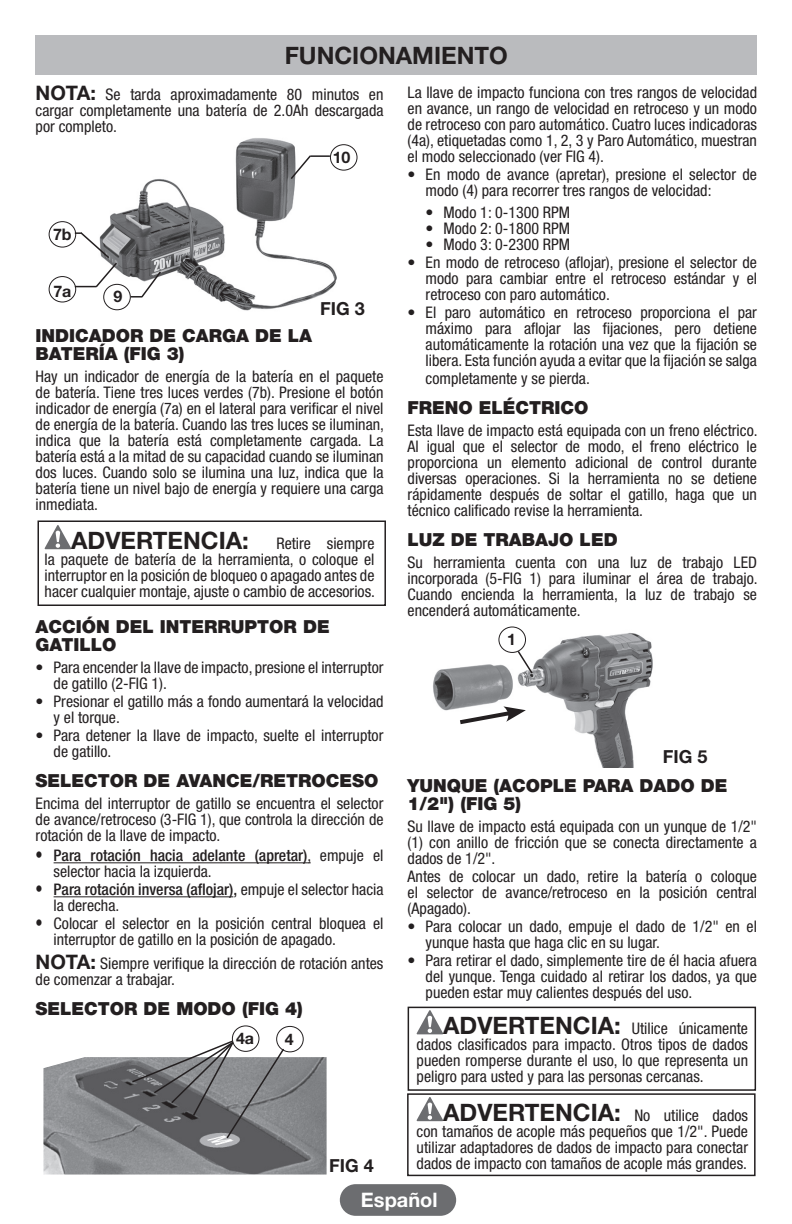
<style>
.page{position:relative;width:792px;height:1224px;background:#fff}
.page>*{position:absolute;margin:0;border:0;box-sizing:border-box;transform-origin:0 0}
.t1{font:700 24px "Helvetica Neue LT Std";color:#231f20}
.t2{font:700 20px "Helvetica Neue LT Std";color:#fff}
.t3{font:900 18px/18px "Helvetica Neue LT Std";color:#231f20}
.t4{font:700 18px "Helvetica Neue LT Std";color:#231f20}
.t5{font:condensed 16px/16px "Helvetica Neue LT Std";color:#231f20;text-align:justify}
.t6{font:500 condensed 16px/16px "Helvetica Neue LT Std";color:#231f20}
.t7{font:700 16px "Helvetica Neue LT Std";color:#231f20}
.s1{font-weight:700;font-stretch:normal;font-size:20px}
.s2{font-weight:700;font-stretch:normal;font-size:24px}
.s3{font-weight:400;font-size:18px}
.s4{font-weight:400}
.s5{font-size:18px}
.s6{font-weight:500}
</style>
<div class="page">
<img style="left:103px;top:138px;width:233px;height:173px">
<svg style="left:289px;top:154px;width:23px;height:27px"></svg>
<hr style="left:310px;top:155px;width:20px;height:2px;background:#231f20">
<div style="left:49px;top:276px;width:27px;height:27px;border:1px solid #231f20;border-radius:50%"></div>
<svg style="left:131px;top:270px;width:31px;height:29px"></svg>
<div style="left:49px;top:221px;width:27px;height:27px;border:1px solid #231f20;border-radius:50%"></div>
<svg style="left:75px;top:231px;width:44px;height:58px"></svg>
<div style="left:103px;top:284px;width:28px;height:26px;border:1px solid #231f20;border-radius:50%"></div>
<div style="left:330px;top:144px;width:28px;height:27px;border:1px solid #231f20;border-radius:50%"></div>
<img style="left:43px;top:1057px;width:284px;height:118px">
<div style="left:276px;top:1026px;width:28px;height:26px;border:1px solid #231f20;border-radius:50%"></div>
<div style="left:232px;top:1025px;width:27px;height:27px;border:1px solid #231f20;border-radius:50%"></div>
<svg style="left:131px;top:1039px;width:155px;height:101px"></svg>
<img style="left:433px;top:628px;width:220px;height:140px">
<svg style="left:456px;top:706px;width:70px;height:21px"></svg>
<div style="left:498px;top:627px;width:28px;height:26px;border:1px solid #231f20;border-radius:50%"></div>
<svg style="left:516px;top:649px;width:18px;height:26px"></svg>
<div style="left:340px;top:1184px;width:116px;height:32px;background:#6c6d70;border-radius:16px"></div>
<div style="left:407px;top:1093px;width:349px;height:83px;border:2px solid #231f20"></div>
<hr style="left:54px;top:862px;width:257px;height:1px;background:#231f20">
<hr style="left:54px;top:896px;width:179px;height:1px;background:#231f20">
<svg style="left:45px;top:525px;width:26px;height:24px"></svg>
<svg style="left:417px;top:1010px;width:26px;height:24px"></svg>
<svg style="left:417px;top:1097px;width:26px;height:24px"></svg>
<div style="left:38px;top:520px;width:348px;height:86px;border:2px solid #231f20"></div>
<div style="left:36px;top:36px;width:721px;height:40px;background:#babbbe"></div>
<div style="left:408px;top:1007px;width:348px;height:84px;border:2px solid #231f20"></div>
<h1 class="t1" style="left:285px;top:41px;width:225px">FUNCIONAMIENTO</h1>
<p class="t5" style="left:36px;top:87px;width:349px"><span class="s1">NOTA:</span> Se tarda aproximadamente 80 minutos en cargar completamente una batería de 2.0Ah descargada por completo.</p>
<p class="t7" style="left:53px;top:225px;width:20px">7b</p>
<p class="t7" style="left:53px;top:281px;width:20px">7a</p>
<p class="t7" style="left:114px;top:287px;width:10px">9</p>
<p class="t7" style="left:333px;top:148px;width:19px">10</p>
<p class="t4" style="left:320px;top:298px;width:46px">FIG 3</p>
<p class="t3" style="left:36px;top:327px;width:278px">INDICADOR DE CARGA DE LA<br>BATERÍA (FIG 3)</p>
<p class="t5" style="left:36px;top:369px;width:350px">Hay un indicador de energía de la batería en el paquete de batería. Tiene tres luces verdes (7b). Presione el botón indicador de energía (7a) en el lateral para verificar el nivel de energía de la batería. Cuando las tres luces se iluminan, indica que la batería está completamente cargada. La batería está a la mitad de su capacidad cuando se iluminan dos luces. Cuando solo se ilumina una luz, indica que la batería tiene un nivel bajo de energía y requiere una carga inmediata.</p>
<p class="t5" style="left:45px;top:535px;width:332px;text-indent:27px"><span class="s2">ADVERTENCIA:</span> Retire siempre la paquete de batería de la herramienta, o coloque el interruptor en la posición de bloqueo o apagado antes de hacer cualquier montaje, ajuste o cambio de accesorios.</p>
<p class="t3" style="left:36px;top:618px;width:296px">ACCIÓN DEL INTERRUPTOR DE<br>GATILLO</p>
<p class="t5" style="left:54px;top:659px;width:331px;text-indent:-18px">• Para encender la llave de impacto, presione el interruptor de gatillo (2-FIG 1).</p>
<p class="t5" style="left:54px;top:693px;width:331px;text-indent:-18px">• Presionar el gatillo más a fondo aumentará la velocidad y el torque.</p>
<p class="t5" style="left:54px;top:727px;width:331px;text-indent:-18px">• Para detener la llave de impacto, suelte el interruptor de gatillo.</p>
<p class="t3" style="left:36px;top:772px;width:344px">SELECTOR DE AVANCE/RETROCESO</p>
<p class="t5" style="left:36px;top:795px;width:349px">Encima del interruptor de gatillo se encuentra el selector de avance/retroceso (3-FIG 1), que controla la dirección de rotación de la llave de impacto.</p>
<p class="t6" style="left:54px;top:847px;width:331px;text-indent:-18px"><span class="s3">•</span> Para rotación hacia adelante (apretar)<span class="s4">, empuje el selector hacia la izquierda.</span></p>
<p class="t5" style="left:54px;top:881px;width:331px;text-indent:-18px"><span class="s5">•</span> <span class="s6">Para rotación inversa (aflojar),</span> empuje el selector hacia la derecha.</p>
<p class="t5" style="left:54px;top:915px;width:331px;text-indent:-18px"><span class="s5">•</span> Colocar el selector en la posición central bloquea el interruptor de gatillo en la posición de apagado.</p>
<p class="t5" style="left:36px;top:955px;width:349px"><span class="s1">NOTA:</span> Siempre verifique la dirección de rotación antes de comenzar a trabajar.</p>
<p class="t3" style="left:36px;top:1000px;width:269px">SELECTOR DE MODO (FIG 4)</p>
<p class="t7" style="left:236px;top:1028px;width:20px">4a</p>
<p class="t7" style="left:285px;top:1029px;width:10px">4</p>
<p class="t4" style="left:329px;top:1155px;width:46px">FIG 4</p>
<p class="t5" style="left:408px;top:84px;width:351px">La llave de impacto funciona con tres rangos de velocidad en avance, un rango de velocidad en retroceso y un modo de retroceso con paro automático. Cuatro luces indicadoras (4a), etiquetadas como 1, 2, 3 y Paro Automático, muestran el modo seleccionado (ver FIG 4).</p>
<p class="t5" style="left:426px;top:166px;width:333px;text-indent:-18px">• En modo de avance (apretar), presione el selector de modo (4) para recorrer tres rangos de velocidad:</p>
<p class="t5" style="left:426px;top:204px;width:146px">• Modo 1: 0-1300 RPM</p>
<p class="t5" style="left:426px;top:220px;width:146px">• Modo 2: 0-1800 RPM</p>
<p class="t5" style="left:426px;top:236px;width:146px">• Modo 3: 0-2300 RPM</p>
<p class="t5" style="left:426px;top:254px;width:333px;text-indent:-18px">• En modo de retroceso (aflojar), presione el selector de modo para cambiar entre el retroceso estándar y el retroceso con paro automático.</p>
<p class="t5" style="left:426px;top:304px;width:333px;text-indent:-18px">• El paro automático en retroceso proporciona el par máximo para aflojar las fijaciones, pero detiene automáticamente la rotación una vez que la fijación se libera. Esta función ayuda a evitar que la fijación se salga</p>
<p class="t5" style="left:426px;top:370px;width:166px">completamente y se pierda.</p>
<p class="t3" style="left:408px;top:398px;width:183px">FRENO ELÉCTRICO</p>
<p class="t5" style="left:408px;top:422px;width:352px">Esta llave de impacto está equipada con un freno eléctrico.<br>Al igual que el selector de modo, el freno eléctrico le proporciona un elemento adicional de control durante diversas operaciones. Si la herramienta no se detiene rápidamente después de soltar el gatillo, haga que un técnico calificado revise la herramienta.</p>
<p class="t3" style="left:408px;top:530px;width:212px">LUZ DE TRABAJO LED</p>
<p class="t5" style="left:408px;top:554px;width:352px">Su herramienta cuenta con una luz de trabajo LED incorporada (5-FIG 1) para iluminar el área de trabajo.<br>Cuando encienda la herramienta, la luz de trabajo se encenderá automáticamente.</p>
<p class="t7" style="left:507px;top:630px;width:10px">1</p>
<p class="t4" style="left:663px;top:746px;width:46px">FIG 5</p>
<p class="t3" style="left:408px;top:776px;width:322px">YUNQUE (ACOPLE PARA DADO DE<br>1/2") (FIG 5)</p>
<p class="t5" style="left:408px;top:818px;width:351px">Su llave de impacto está equipada con un yunque de 1/2" (1) con anillo de fricción que se conecta directamente a dados de 1/2".</p>
<p class="t5" style="left:408px;top:868px;width:351px">Antes de colocar un dado, retire la batería o coloque el selector de avance/retroceso en la posición central (Apagado).</p>
<p class="t5" style="left:426px;top:918px;width:333px;text-indent:-18px">• Para colocar un dado, empuje el dado de 1/2" en el yunque hasta que haga clic en su lugar.</p>
<p class="t5" style="left:426px;top:952px;width:333px;text-indent:-18px">• Para retirar el dado, simplemente tire de él hacia afuera del yunque. Tenga cuidado al retirar los dados, ya que pueden estar muy calientes después del uso.</p>
<p class="t5" style="left:417px;top:1021px;width:333px;text-indent:27px"><span class="s2">ADVERTENCIA:</span> Utilice únicamente dados clasificados para impacto. Otros tipos de dados pueden romperse durante el uso, lo que representa un peligro para usted y para las personas cercanas.</p>
<p class="t5" style="left:417px;top:1107px;width:333px;text-indent:27px"><span class="s2">ADVERTENCIA:</span> No utilice dados con tamaños de acople más pequeños que 1/2". Puede utilizar adaptadores de dados de impacto para conectar dados de impacto con tamaños de acople más grandes.</p>
<p class="t2" style="left:361px;top:1187px;width:78px">Español</p>
</div>
